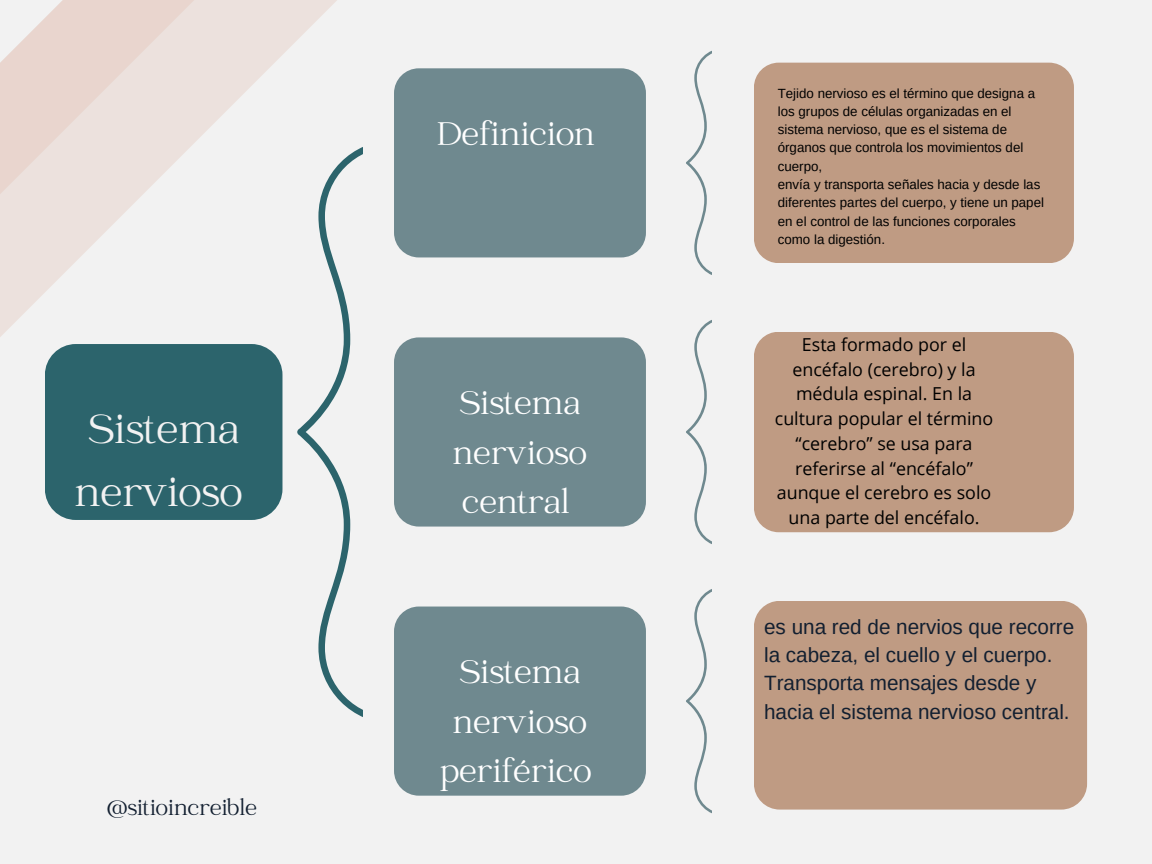
<style>
.page{position:relative;width:1152px;height:864px;background:#f2f2f2}
.page>*{position:absolute;margin:0;border:0;box-sizing:border-box;transform-origin:0 0}
.t1{font:45px/63px "Catchy Mager";color:#f2f2f2}
.t2{font:36px/49.5px "Catchy Mager";color:#fff}
.t3{font:24px "Catchy Mager";color:#121f30}
.t4{font:20.7px/28.5px "Arimo";color:#121f30}
.t5{font:17.85px/24.8px "Open Sans";color:#000;text-align:center}
.t6{font:13.35px/18.3px "Arimo";color:#000}
</style>
<div class="page">
<svg style="left:297px;top:147px;width:65px;height:570px"></svg>
<div style="left:45px;top:344px;width:237px;height:176px;background:#2c646c;border-radius:31px"></div>
<div style="left:394px;top:607px;width:252px;height:189px;background:#6f898f;border-radius:25px"></div>
<svg style="left:686px;top:50px;width:26px;height:225px"></svg>
<svg style="left:686px;top:320px;width:26px;height:224px"></svg>
<svg style="left:686px;top:589px;width:26px;height:225px"></svg>
<div style="left:754px;top:601px;width:333px;height:209px;background:#bf9b83;border-radius:26px"></div>
<div style="left:394px;top:337px;width:252px;height:190px;background:#6f898f;border-radius:25px"></div>
<div style="left:394px;top:68px;width:252px;height:189px;background:#6f898f;border-radius:25px"></div>
<div style="left:754px;top:332px;width:320px;height:200px;background:#bf9b83;border-radius:25px"></div>
<div style="left:754px;top:63px;width:320px;height:200px;background:#bf9b83;border-radius:25px"></div>
<svg style="left:0;top:0;width:337px;height:337px"></svg>
<svg style="left:0;top:0;width:194px;height:203px;background:#ebddd8"></svg>
<p class="t1" style="left:75px;top:401px;width:169px">Sistema nervioso</p>
<p class="t3" style="left:107px;top:796px;width:151px">@sitioincreible</p>
<p class="t2" style="left:437px;top:112px;width:159px">Definicion</p>
<p class="t2" style="left:453px;top:381px;width:136px">Sistema nervioso central</p>
<h1 class="t2" style="left:441px;top:650px;width:153px;text-align:center">Sistema nervioso periférico</h1>
<h2 class="t6" style="left:778px;top:84px;width:259px">Tejido nervioso es el término que designa a los grupos de células organizadas en el</h2>
<h2 class="t6" style="left:778px;top:120px;width:247px">sistema nervioso, que es el sistema de órganos que controla los movimientos del cuerpo,</h2>
<h2 class="t6" style="left:778px;top:175px;width:268px">envía y transporta señales hacia y desde las diferentes partes del cuerpo, y tiene un papel</h2>
<p class="t6" style="left:778px;top:212px;width:240px">en el control de las funciones corporales como la digestión.</p>
<p class="t5" style="left:775px;top:332px;width:220px">Esta formado por el encéfalo (cerebro) y la médula espinal. En la cultura popular el término “cerebro” se usa para referirse al “encéfalo” aunque el cerebro es solo una parte del encéfalo.</p>
<h3 class="t4" style="left:764px;top:612px;width:312px">es una red de nervios que recorre la cabeza, el cuello y el cuerpo.<br>Transporta mensajes desde y hacia el sistema nervioso central.</h3>
</div>
